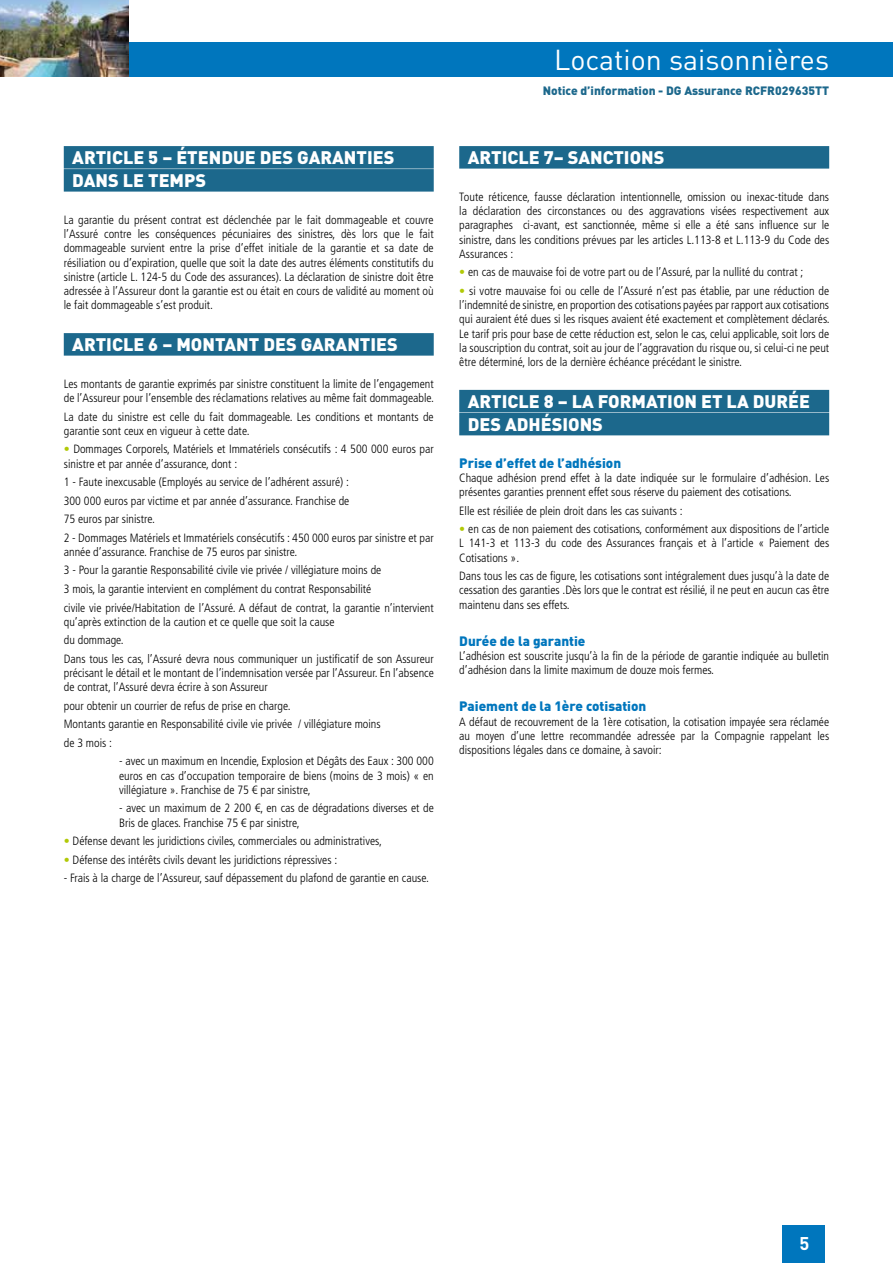
<style>
.page{position:relative;width:893px;height:1263px;background:#fff}
.page>*{position:absolute;margin:0;border:0;box-sizing:border-box;transform-origin:0 0}
.t1{font:28.5px "DIN";color:#fff}
.t2{font:900 22.5px "DIN";color:#fff}
.t3{font:700 18.15px "DIN";color:#fff}
.t4{font:900 18px/23px "DIN";color:#fff}
.t5{font:900 13.5px "DIN";color:#0076bd}
.t6{font:300 condensed 12px/14.2px "Frutiger LT Std";color:#000}
.t7{font:900 12px "DIN";color:#1c688c}
.s1{color:#b1c906}
</style>
<div class="page">
<div style="left:64px;top:146px;width:370px;height:23px;background:#1c688c"></div>
<div style="left:64px;top:169px;width:370px;height:23px;background:#1c688c"></div>
<div style="left:64px;top:333px;width:370px;height:23px;background:#1c688c"></div>
<div style="left:459px;top:146px;width:370px;height:23px;background:#1c688c"></div>
<div style="left:459px;top:390px;width:370px;height:22px;background:#1c688c"></div>
<div style="left:459px;top:413px;width:370px;height:22px;background:#1c688c"></div>
<div style="left:0;top:43px;width:893px;height:34px;background:#0076bd"></div>
<div style="left:783px;top:1225px;width:42px;height:38px;background:#0076bd"></div>
<img style="left:0;top:0;width:128px;height:77px">
<h3 class="t4" style="left:72px;top:145px;width:324px">ARTICLE 5 – ÉTENDUE DES GARANTIES<br>DANS LE TEMPS</h3>
<p class="t6" style="left:64px;top:214px;width:371px;text-align:justify">La garantie du présent contrat est déclenchée par le fait dommageable et couvre l’Assuré contre les conséquences pécuniaires des sinistres, dès lors que le fait dommageable survient entre la prise d’effet initiale de la garantie et sa date de résiliation ou d’expiration, quelle que soit la date des autres éléments constitutifs du sinistre (article L. 124-5 du Code des assurances). La déclaration de sinistre doit être adressée à l’Assureur dont la garantie est ou était en cours de validité au moment où le fait dommageable s’est produit.</p>
<h3 class="t4" style="left:72px;top:332px;width:327px">ARTICLE 6 – MONTANT DES GARANTIES</h3>
<p class="t6" style="left:64px;top:378px;width:372px">Les montants de garantie exprimés par sinistre constituent la limite de l’engagement de l’Assureur pour l’ensemble des réclamations relatives au même fait dommageable.</p>
<p class="t6" style="left:64px;top:410px;width:371px">La date du sinistre est celle du fait dommageable. Les conditions et montants de garantie sont ceux en vigueur à cette date.</p>
<p class="t6" style="left:64px;top:443px;width:371px"><span class="s1">•</span> Dommages Corporels, Matériels et Immatériels consécutifs : 4 500 000 euros par sinistre et par année d’assurance, dont :</p>
<p class="t6" style="left:64px;top:474px;width:371px;line-height:18.5px">1 - Faute inexcusable (Employés au service de l’adhérent assuré) :<br>300 000 euros par victime et par année d’assurance. Franchise de<br>75 euros par sinistre.<br>2 - Dommages Matériels et Immatériels consécutifs : 450 000 euros par sinistre et par</p>
<p class="t6" style="left:64px;top:543px;width:371px;line-height:18.5px">année d’assurance. Franchise de 75 euros par sinistre.<br>3 - Pour la garantie Responsabilité civile vie privée / villégiature moins de<br>3 mois, la garantie intervient en complément du contrat Responsabilité<br>civile vie privée/Habitation de l’Assuré. A défaut de contrat, la garantie n’intervient</p>
<p class="t6" style="left:64px;top:613px;width:371px;line-height:18.5px">qu’après extinction de la caution et ce quelle que soit la cause<br>du dommage.<br>Dans tous les cas, l’Assuré devra nous communiquer un justificatif de son Assureur</p>
<p class="t6" style="left:64px;top:667px;width:371px">précisant le détail et le montant de l’indemnisation versée par l’Assureur. En l’absence de contrat, l’Assuré devra écrire à son Assureur</p>
<p class="t6" style="left:64px;top:697px;width:318px;line-height:18.5px">pour obtenir un courrier de refus de prise en charge.<br>Montants garantie en Responsabilité civile vie privée / villégiature moins de 3 mois :</p>
<p class="t6" style="left:119px;top:755px;width:316px;text-align:justify">- avec un maximum en Incendie, Explosion et Dégâts des Eaux : 300 000 euros en cas d’occupation temporaire de biens (moins de 3 mois) « en villégiature ». Franchise de 75 € par sinistre,</p>
<p class="t6" style="left:119px;top:802px;width:316px">- avec un maximum de 2 200 €, en cas de dégradations diverses et de<br>Bris de glaces. Franchise 75 € par sinistre,</p>
<p class="t6" style="left:64px;top:835px;width:320px"><span class="s1">•</span> Défense devant les juridictions civiles, commerciales ou administratives,</p>
<p class="t6" style="left:64px;top:853px;width:275px"><span class="s1">•</span> Défense des intérêts civils devant les juridictions répressives :</p>
<p class="t6" style="left:64px;top:872px;width:367px">- Frais à la charge de l’Assureur, sauf dépassement du plafond de garantie en cause.</p>
<h1 class="t1" style="left:554px;top:49px;width:277px">Location saisonnières</h1>
<p class="t7" style="left:543px;top:84px;width:288px">Notice d’information - DG Assurance RCFR029635TT</p>
<h3 class="t4" style="left:468px;top:145px;width:198px">ARTICLE 7– SANCTIONS</h3>
<p class="t6" style="left:459px;top:191px;width:371px;text-align:justify">Toute réticence, fausse déclaration intentionnelle, omission ou inexac-titude dans la déclaration des circonstances ou des aggravations visées respectivement aux paragraphes ci-avant, est sanctionnée, même si elle a été sans influence sur le sinistre, dans les conditions prévues par les articles L.113-8 et L.113-9 du Code des Assurances :</p>
<p class="t6" style="left:459px;top:266px;width:346px"><span class="s1">•</span> en cas de mauvaise foi de votre part ou de l’Assuré, par la nullité du contrat ;</p>
<p class="t6" style="left:459px;top:285px;width:372px;text-align:justify"><span class="s1">•</span> si votre mauvaise foi ou celle de l’Assuré n’est pas établie, par une réduction de l’indemnité de sinistre, en proportion des cotisations payées par rapport aux cotisations qui auraient été dues si les risques avaient été exactement et complètement déclarés.<br>Le tarif pris pour base de cette réduction est, selon le cas, celui applicable, soit lors de la souscription du contrat, soit au jour de l’aggravation du risque ou, si celui-ci ne peut être déterminé, lors de la dernière échéance précédant le sinistre.</p>
<h3 class="t4" style="left:468px;top:389px;width:344px">ARTICLE 8 – LA FORMATION ET LA DURÉE<br>DES ADHÉSIONS</h3>
<p class="t5" style="left:459px;top:455px;width:163px">Prise d’effet de l’adhésion</p>
<p class="t6" style="left:459px;top:472px;width:371px">Chaque adhésion prend effet à la date indiquée sur le formulaire d’adhésion. Les présentes garanties prennent effet sous réserve du paiement des cotisations.</p>
<p class="t6" style="left:459px;top:504px;width:225px">Elle est résiliée de plein droit dans les cas suivants :</p>
<p class="t6" style="left:459px;top:523px;width:371px;text-align:justify"><span class="s1">•</span> en cas de non paiement des cotisations, conformément aux dispositions de l’article L 141-3 et 113-3 du code des Assurances français et à l’article « Paiement des Cotisations ».</p>
<p class="t6" style="left:459px;top:570px;width:371px;text-align:justify">Dans tous les cas de figure, les cotisations sont intégralement dues jusqu’à la date de cessation des garanties .Dès lors que le contrat est résilié, il ne peut en aucun cas être maintenu dans ses effets.</p>
<p class="t5" style="left:459px;top:633px;width:128px">Durée de la garantie</p>
<p class="t6" style="left:459px;top:650px;width:371px">L’adhésion est souscrite jusqu’à la fin de la période de garantie indiquée au bulletin d’adhésion dans la limite maximum de douze mois fermes.</p>
<p class="t5" style="left:459px;top:698px;width:189px">Paiement de la 1ère cotisation</p>
<p class="t6" style="left:459px;top:715px;width:371px;text-align:justify">A défaut de recouvrement de la 1ère cotisation, la cotisation impayée sera réclamée au moyen d’une lettre recommandée adressée par la Compagnie rappelant les dispositions légales dans ce domaine, à savoir:</p>
<h2 class="t2" style="left:798px;top:1220px;width:14px">5</h2>
<h3 class="t3" style="left:800px;top:1233px;width:11px">5</h3>
</div>
